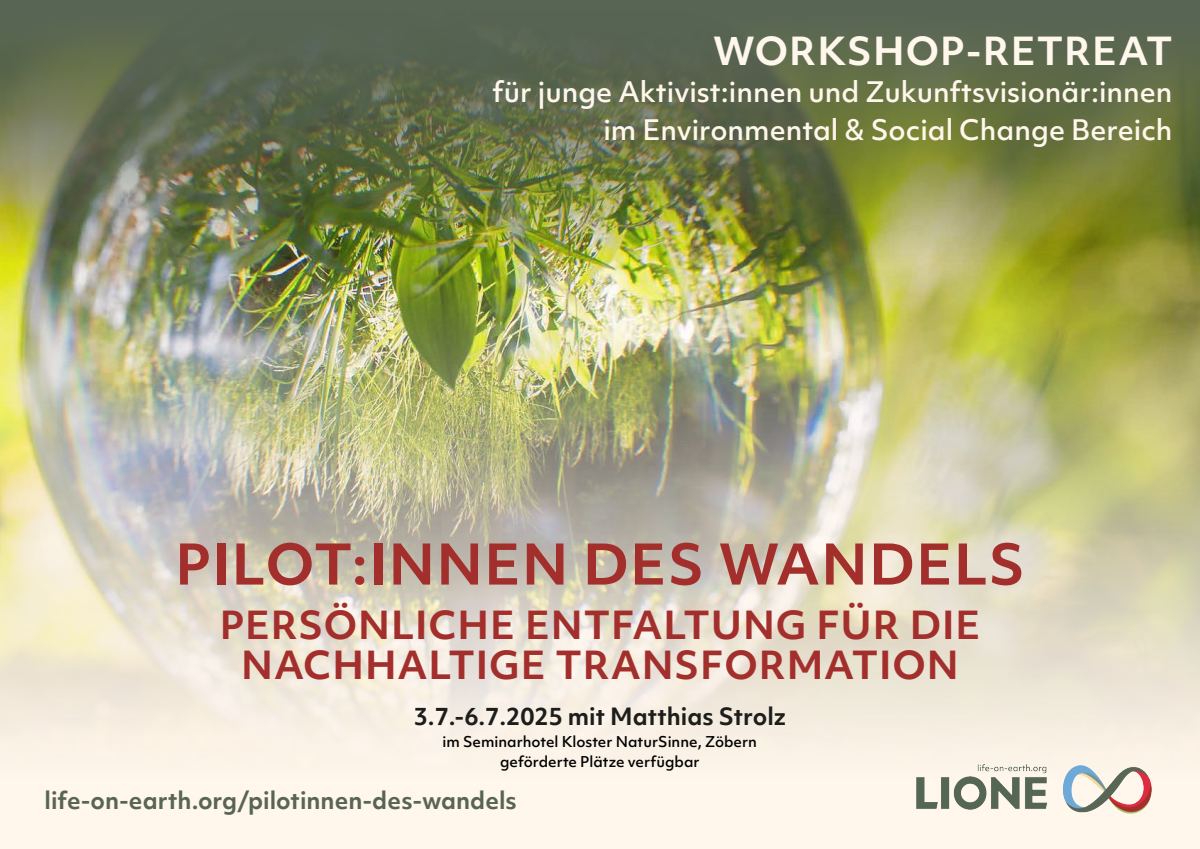
<style>
.page{position:relative;width:1200px;height:849px;background:#fff}
.page>*{position:absolute;margin:0;border:0;box-sizing:border-box;transform-origin:0 0}
.t1{font:700 54px "Objektiv Mk 1";letter-spacing:.025em;color:#a32f2d}
.t2{font:700 37.05px/39.9px "Objektiv Mk 1";letter-spacing:.025em;color:#a32f2d;text-align:center}
.t3{font:700 37.05px "Objektiv Mk 1";letter-spacing:.03em;color:#fff6ec}
.t4{font:500 27.08px/37px "Objektiv Mk 1";color:#fff6ec;text-align:right}
.t5{font:700 22.8px "Objektiv Mk 1";color:#586555}
.t6{font:700 22.8px "Objektiv Mk 1";color:#1d1d1b}
.t7{font:500 14.33px/19.6px "Objektiv Mk 1";color:#000;text-align:center}
</style>
<div class="page">
<img style="left:0;top:264px;width:1200px;height:584px">
<img style="left:0;top:0;width:1200px;height:264px">
<img style="left:909px;top:760px;width:248px;height:57px">
<h2 class="t3" style="left:713px;top:25px;width:461px">WORKSHOP-RETREAT</h2>
<p class="t4" style="left:493px;top:73px;width:682px">für junge Aktivist:innen und Zukunftsvisionär:innen im Environmental &amp; Social Change Bereich</p>
<h1 class="t1" style="left:175px;top:526px;width:851px">PILOT:INNEN DES WANDELS</h1>
<h2 class="t2" style="left:220px;top:604px;width:762px">PERSÖNLICHE ENTFALTUNG FÜR DIE<br>NACHHALTIGE TRANSFORMATION</h2>
<p class="t6" style="left:414px;top:700px;width:374px">3.7.-6.7.2025 mit Matthias Strolz</p>
<p class="t7" style="left:443px;top:731px;width:316px">im Seminarhotel Kloster NaturSinne, Zöbern geförderte Plätze verfügbar</p>
<p class="t5" style="left:45px;top:784px;width:474px">life-on-earth.org/pilotinnen-des-wandels</p>
</div>
